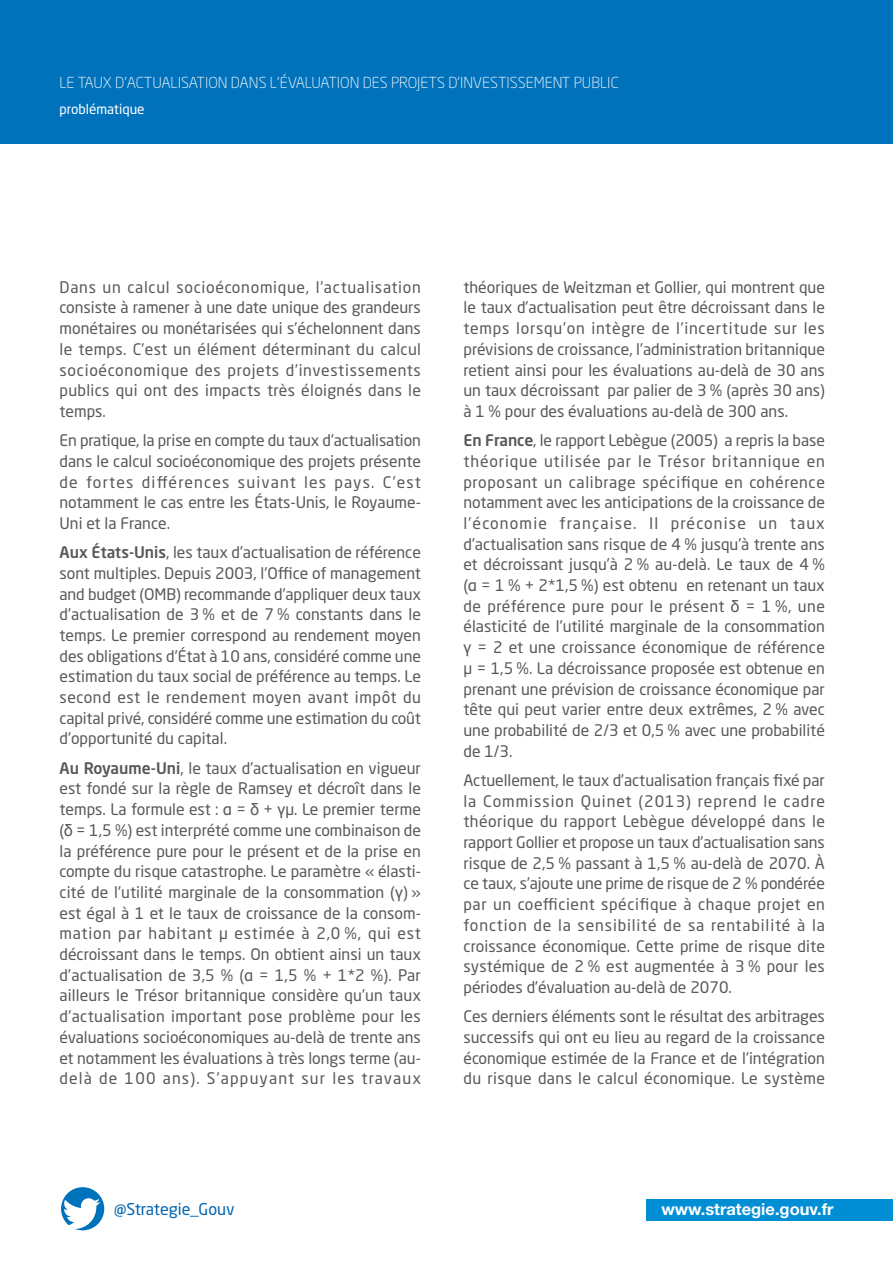
<style>
.page{position:relative;width:893px;height:1263px;background:#fff}
.page>*{position:absolute;margin:0;border:0;box-sizing:border-box;transform-origin:0 0}
.t1{font:700 16.5px "Helvetica Neue LT Com";color:#fff}
.t2{font:16.05px "Neo Sans Pro";color:#0164b1}
.t3{font:15.75px/20.7px "Neo Sans Pro";color:#57585a;text-align:justify}
.t4{font:300 15px "Neo Sans Pro";color:#fff}
.t5{font:13.5px "Neo Sans Pro";color:#fff}
.s1{font-weight:500}
.s2{font-family:"Tahoma"}
</style>
<div class="page">
<div style="left:0;top:0;width:893px;height:143px;background:#0072bc"></div>
<svg style="left:61px;top:1187px;width:43px;height:43px"></svg>
<div style="left:646px;top:1199px;width:247px;height:21px;background:#008fd5"></div>
<p class="t4" style="left:60px;top:77px;width:561px">LE TAUX D’ACTUALISATION DANS L’ÉVALUATION DES PROJETS D’INVESTISSEMENT PUBLIC</p>
<p class="t5" style="left:60px;top:104px;width:87px">problématique</p>
<p class="t3" style="left:60px;top:278px;width:363px">Dans un calcul socioéconomique, l’actualisation consiste à ramener à une date unique des grandeurs monétaires ou monétarisées qui s’échelonnent dans le temps. C’est un élément déterminant du calcul socioéconomique des projets d’investissements publics qui ont des impacts très éloignés dans le temps.</p>
<p class="t3" style="left:60px;top:431px;width:363px">En pratique, la prise en compte du taux d’actualisation dans le calcul socioéconomique des projets présente de fortes différences suivant les pays. C’est notamment le cas entre les États-Unis, le Royaume-Uni et la France.</p>
<p class="t3" style="left:60px;top:543px;width:363px"><span class="s1">Aux États-Unis</span>, les taux d’actualisation de référence sont multiples. Depuis 2003, l'Office of management and budget (OMB) recommande d’appliquer deux taux d’actualisation de 3 % et de 7 % constants dans le temps. Le premier correspond au rendement moyen des obligations d'État à 10 ans, considéré comme une estimation du taux social de préférence au temps. Le second est le rendement moyen avant impôt du capital privé, considéré comme une estimation du coût d'opportunité du capital.</p>
<p class="t3" style="left:60px;top:759px;width:363px"><span class="s1">Au Royaume-Uni</span>, le taux d’actualisation en vigueur est fondé sur la règle de Ramsey et décroît dans le temps. La formule est : <span class="s2">α</span> = <span class="s2">δ</span> + <span class="s2">γ</span>μ. Le premier terme (<span class="s2">δ</span> = 1,5 %) est interprété comme une combinaison de la préférence pure pour le présent et de la prise en compte du risque catastrophe. Le paramètre « élasti&shy;cité de l'utilité marginale de la consommation (<span class="s2">γ</span>) » est égal à 1 et le taux de croissance de la consom&shy;mation par habitant μ estimée à 2,0 %, qui est décroissant dans le temps. On obtient ainsi un taux d’actualisation de 3,5 % (<span class="s2">α</span> = 1,5 % + 1*2 %). Par ailleurs le Trésor britannique considère qu’un taux d’actualisation important pose problème pour les évaluations socioéconomiques au-delà de trente ans et notamment les évaluations à très longs terme (au&shy;delà de 100 ans). S’appuyant sur les travaux</p>
<p class="t3" style="left:463px;top:278px;width:363px">théoriques de Weitzman et Gollier, qui montrent que le taux d’actualisation peut être décroissant dans le temps lorsqu’on intègre de l’incertitude sur les prévisions de croissance, l’administration britannique retient ainsi pour les évaluations au-delà de 30 ans un taux décroissant par palier de 3 % (après 30 ans) à 1 % pour des évaluations au-delà de 300 ans.</p>
<p class="t3" style="left:463px;top:431px;width:363px"><span class="s1">En France</span>, le rapport Lebègue (2005) a repris la base théorique utilisée par le Trésor britannique en proposant un calibrage spécifique en cohérence notamment avec les anticipations de la croissance de l’économie française. Il préconise un taux d’actualisation sans risque de 4 % jusqu’à trente ans et décroissant jusqu’à 2 % au-delà. Le taux de 4 % (<span class="s2">α</span> = 1 % + 2*1,5 %) est obtenu en retenant un taux de préférence pure pour le présent <span class="s2">δ</span> = 1 %, une élasticité de l’utilité marginale de la consommation <span class="s2">γ</span> = 2 et une croissance économique de référence μ = 1,5 %. La décroissance proposée est obtenue en prenant une prévision de croissance économique par tête qui peut varier entre deux extrêmes, 2 % avec une probabilité de 2/3 et 0,5 % avec une probabilité de 1/3.</p>
<p class="t3" style="left:463px;top:771px;width:363px">Actuellement, le taux d’actualisation français fixé par la Commission Quinet (2013) reprend le cadre théorique du rapport Lebègue développé dans le rapport Gollier et propose un taux d’actualisation sans risque de 2,5 % passant à 1,5 % au-delà de 2070. À ce taux, s’ajoute une prime de risque de 2 % pondérée par un coefficient spécifique à chaque projet en fonction de la sensibilité de sa rentabilité à la croissance économique. Cette prime de risque dite systémique de 2 % est augmentée à 3 % pour les périodes d’évaluation au-delà de 2070.</p>
<p class="t3" style="left:463px;top:1007px;width:363px">Ces derniers éléments sont le résultat des arbitrages successifs qui ont eu lieu au regard de la croissance économique estimée de la France et de l’intégration du risque dans le calcul économique. Le système</p>
<p class="t2" style="left:114px;top:1203px;width:122px">@Strategie_Gouv</p>
<p class="t1" style="left:661px;top:1198px;width:174px">www.strategie.gouv.fr</p>
</div>
